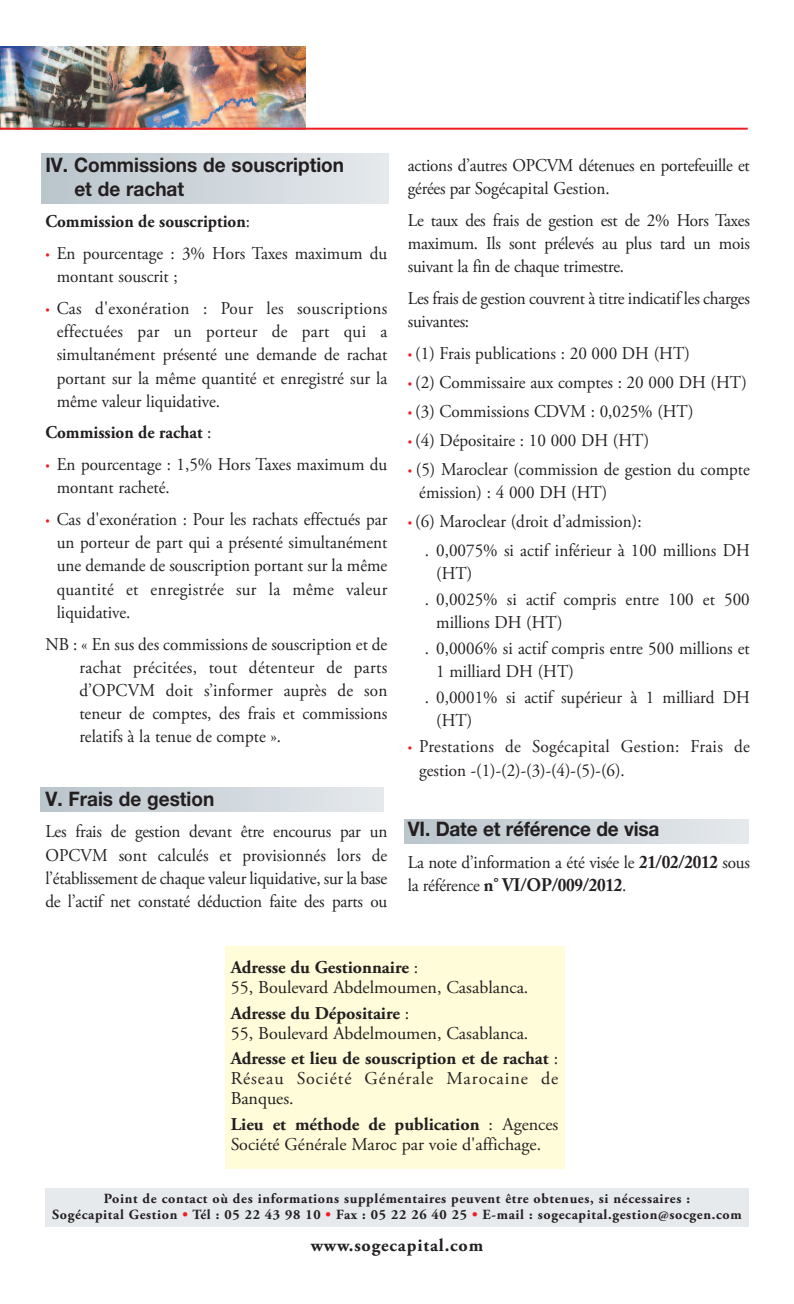
<style>
.page{position:relative;width:794px;height:1304px;background:#fff}
.page>*{position:absolute;margin:0;border:0;box-sizing:border-box;transform-origin:0 0}
.t1{font:700 20px/23.2px "Helvetica Neue LT Com";color:#231f20;scale:.95 1}
.t2{font:18px/23.2px "Adobe Garamond Pro";color:#231f20;scale:.95 1}
.t3{font:18px/20px "Adobe Garamond Pro";color:#231f20}
.t4{font:18px/23.2px "Adobe Garamond Pro";letter-spacing:.02em;color:#231f20;scale:.95 1}
.t5{font:700 18px "Adobe Garamond Pro";color:#231f20;scale:.95 1}
.t6{font:700 18px "Adobe Caslon Pro";letter-spacing:-.015em;color:#231f20;scale:.95 1}
.t7{font:700 18px "Adobe Garamond Pro";letter-spacing:.045em;color:#231f20}
.t8{font:700 14px/16.8px "Adobe Garamond Pro";letter-spacing:.045em;color:#231f20;text-align:center}
.s1{font-weight:400}
.s2{font-size:12px;color:#ee1d23}
.s3{font-family:"Adobe Caslon Pro";font-weight:700}
.s4{font-family:"Adobe Garamond Pro";font-weight:400}
.s5{font-weight:700}
.s6{color:#ee1d23}
</style>
<div class="page">
<div style="left:41px;top:153px;width:347px;height:51px;background:linear-gradient(to right,#bac5cb,#e4e9ec)"></div>
<div style="left:40px;top:788px;width:344px;height:23px;background:linear-gradient(to right,#bac5cc,#e4e8ec)"></div>
<div style="left:405px;top:820px;width:343px;height:23px;background:linear-gradient(to right,#bac5cc,#e4e8ec)"></div>
<img style="left:0;top:47px;width:305px;height:81px">
<hr style="left:0;top:128px;width:747px;height:2px;background:#ee1d23">
<div style="left:225px;top:946px;width:339px;height:223px;background:#fffcda"></div>
<div style="left:45px;top:1188px;width:703px;height:39px;background:#e6eaed"></div>
<p class="t1" style="left:74px;top:153px;width:285px;text-indent:-29px">IV. Commissions de souscription et de rachat</p>
<p class="t5" style="left:45px;top:214px;width:217px">Commission de souscription<span class="s1">:</span></p>
<p class="t2" style="left:57px;top:243px;width:349px;text-indent:-11px"><span class="s2">•</span> En pourcentage : 3% Hors Taxes maximum du montant souscrit ;</p>
<p class="t2" style="left:57px;top:298px;width:349px;text-align:justify;text-indent:-11px"><span class="s2">•</span> Cas d'exonération : Pour les souscriptions effectuées par un porteur de part qui a simultanément présenté une demande de rachat portant sur la même quantité et enregistré sur la même valeur liquidative.</p>
<p class="t5" style="left:45px;top:426px;width:176px">Commission de rachat <span class="s1">:</span></p>
<p class="t2" style="left:57px;top:454px;width:349px;text-indent:-11px"><span class="s2">•</span> En pourcentage : 1,5% Hors Taxes maximum du montant racheté.</p>
<p class="t2" style="left:57px;top:509px;width:349px;text-align:justify;text-indent:-11px"><span class="s2">•</span> Cas d'exonération : Pour les rachats effectués par un porteur de part qui a présenté simultanément une demande de souscription portant sur la même quantité et enregistrée sur la même valeur liquidative.</p>
<p class="t2" style="left:79px;top:634px;width:326px;text-align:justify;text-indent:-34px">NB : « En sus des commissions de souscription et de rachat précitées, tout détenteur de parts d’OPCVM doit s’informer auprès de son teneur de comptes, des frais et commissions relatifs à la tenue de compte ».</p>
<p class="t1" style="left:45px;top:786px;width:179px">V. Frais de gestion</p>
<p class="t2" style="left:45px;top:822px;width:361px;text-align:justify">Les frais de gestion devant être encourus par un OPCVM sont calculés et provisionnés lors de l’établissement de chaque valeur liquidative, sur la base de l’actif net constaté déduction faite des parts ou</p>
<p class="t2" style="left:408px;top:155px;width:361px">actions d’autres OPCVM détenues en portefeuille et gérées par Sogécapital Gestion.</p>
<p class="t2" style="left:408px;top:210px;width:361px;text-align:justify">Le taux des frais de gestion est de 2% Hors Taxes maximum. Ils sont prélevés au plus tard un mois suivant la fin de chaque trimestre.</p>
<p class="t2" style="left:408px;top:288px;width:361px">Les frais de gestion couvrent à titre indicatif les charges suivantes:</p>
<p class="t2" style="left:408px;top:343px;width:298px"><span class="s2">•</span> (1) Frais publications : 20 000 DH (HT)</p>
<p class="t2" style="left:408px;top:372px;width:358px"><span class="s2">•</span> (2) Commissaire aux comptes : 20 000 DH (HT)</p>
<p class="t2" style="left:408px;top:401px;width:302px"><span class="s2">•</span> (3) Commissions CDVM : 0,025% (HT)</p>
<p class="t2" style="left:408px;top:430px;width:255px"><span class="s2">•</span> (4) Dépositaire : 10 000 DH (HT)</p>
<p class="t2" style="left:419px;top:459px;width:349px;text-indent:-11px"><span class="s2">•</span> (5) Maroclear (commission de gestion du compte émission) : 4 000 DH (HT)</p>
<p class="t2" style="left:425px;top:508px;width:343px;line-height:28.8px;text-indent:-17px"><span class="s2">•</span> (6) Maroclear (droit d’admission):<br>. 0,0075% si actif inférieur à 100 millions DH</p>
<p class="t2" style="left:425px;top:562px;width:343px;line-height:26px;text-indent:11px">(HT)<br>. 0,0025% si actif compris entre 100 et 500</p>
<p class="t2" style="left:425px;top:611px;width:343px;line-height:26px;text-indent:11px">millions DH (HT)<br>. 0,0006% si actif compris entre 500 millions et</p>
<p class="t2" style="left:425px;top:660px;width:343px;line-height:26px;text-indent:11px">1 milliard DH (HT)<br>. 0,0001% si actif supérieur à 1 milliard DH</p>
<p class="t2" style="left:436px;top:711px;width:40px">(HT)</p>
<p class="t4" style="left:419px;top:737px;width:349px;text-indent:-11px"><span class="s2">•</span> Prestations de Sogécapital Gestion: Frais de gestion -(1)-(2)-(3)-(4)-(5)-(6).</p>
<p class="t1" style="left:408px;top:817px;width:266px">VI. Date et référence de visa</p>
<p class="t2" style="left:408px;top:852px;width:361px">La note d’information a été visée le <span class="s3">21/02/2012</span> sous</p>
<p class="t6" style="left:408px;top:878px;width:231px"><span class="s4">la référence</span> n° VI/OP/009/2012<span class="s4">.</span></p>
<p class="t3" style="left:231px;top:959px;width:299px"><span class="s5">Adresse du Gestionnaire</span> :<br>55, Boulevard Abdelmoumen, Casablanca.</p>
<p class="t3" style="left:231px;top:1004px;width:299px"><span class="s5">Adresse du Dépositaire</span> :<br>55, Boulevard Abdelmoumen, Casablanca.</p>
<p class="t3" style="left:231px;top:1050px;width:329px;text-align:justify"><span class="s5">Adresse et lieu de souscription et de rachat</span> :<br>Réseau Société Générale Marocaine de Banques.</p>
<p class="t3" style="left:231px;top:1116px;width:329px"><span class="s5">Lieu et méthode de publication</span> : Agences<br>Société Générale Maroc par voie d'affichage.</p>
<p class="t8" style="left:52px;top:1191px;width:691px">Point de contact où des informations supplémentaires peuvent être obtenues, si nécessaires :<br>Sogécapital Gestion <span class="s6">•</span> Tél : 05 22 43 98 10 <span class="s6">•</span> Fax : 05 22 26 40 25 <span class="s6">•</span> E-mail : sogecapital.gestion@socgen.com</p>
<p class="t7" style="left:311px;top:1239px;width:174px">www.sogecapital.com</p>
</div>
